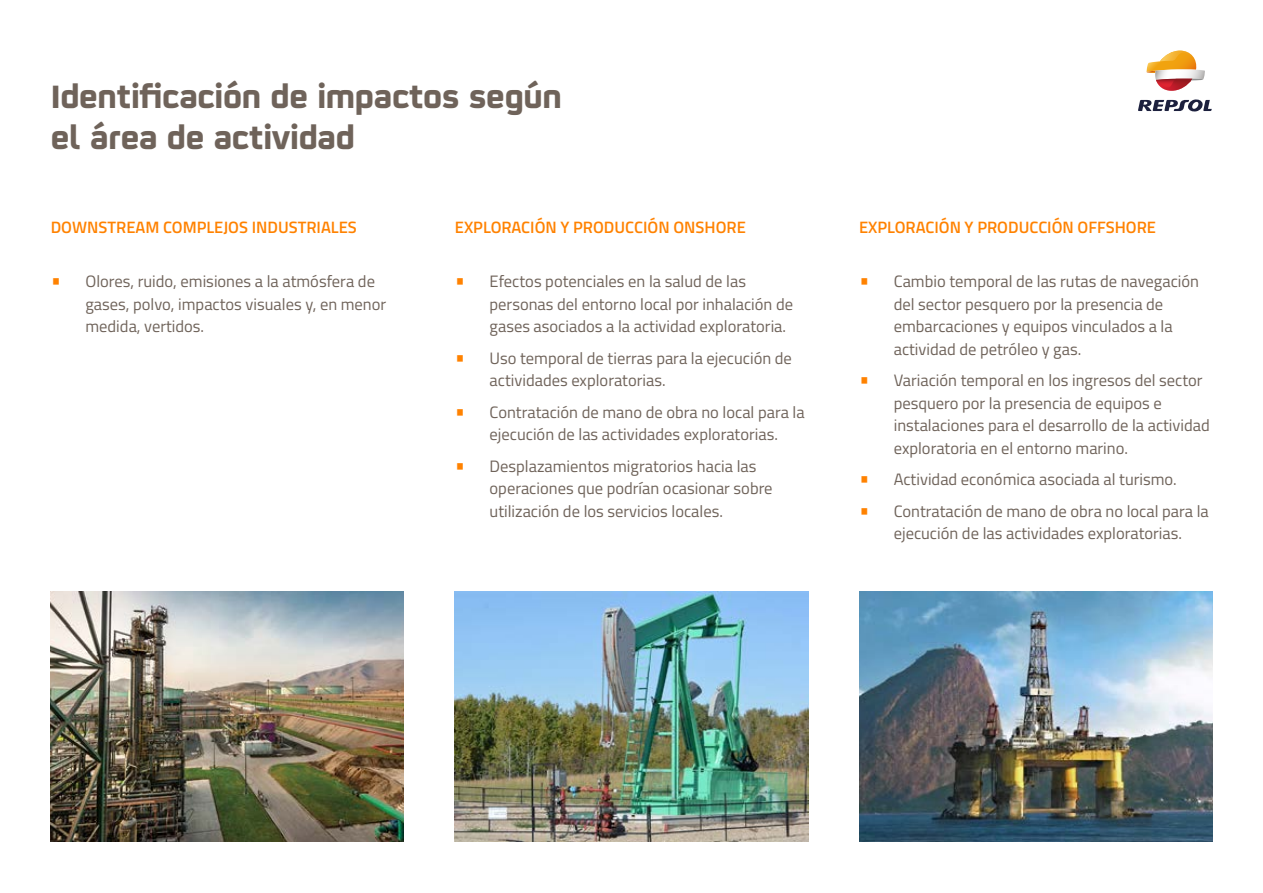
<style>
.page{position:relative;width:1263px;height:893px;background:#fff}
.page>*{position:absolute;margin:0;border:0;box-sizing:border-box;transform-origin:0 0}
.t1{font:700 36px/40.5px "Repsol";letter-spacing:-.01em;color:#6f635a}
.t2{font:16.5px/22.5px "Titillium Web";color:#6f635a}
.t3{font:600 16.5px "Titillium Web";color:#ff8200}
.s1{font-size:22.5px;color:#ff8200}
</style>
<div class="page">
<img style="left:859px;top:591px;width:353px;height:251px">
<img style="left:455px;top:591px;width:353px;height:251px">
<img style="left:51px;top:591px;width:353px;height:251px">
<svg style="left:1146px;top:51px;width:59px;height:40px"></svg>
<svg style="left:1138px;top:99px;width:74px;height:13px"></svg>
<h1 class="t1" style="left:51px;top:72px;width:513px">Identificación de impactos según el área de actividad</h1>
<p class="t3" style="left:51px;top:215px;width:308px">DOWNSTREAM COMPLEJOS INDUSTRIALES</p>
<p class="t3" style="left:455px;top:215px;width:292px">EXPLORACIÓN Y PRODUCCIÓN ONSHORE</p>
<p class="t3" style="left:859px;top:215px;width:298px">EXPLORACIÓN Y PRODUCCIÓN OFFSHORE</p>
<p class="t2" style="left:85px;top:270px;width:302px;text-indent:-35px"><span class="s1">•</span> Olores, ruido, emisiones a la atmósfera de gases, polvo, impactos visuales y, en menor medida, vertidos.</p>
<p class="t2" style="left:490px;top:270px;width:305px;text-indent:-35px"><span class="s1">•</span> Efectos potenciales en la salud de las personas del entorno local por inhalación de gases asociados a la actividad exploratoria.</p>
<p class="t2" style="left:490px;top:346px;width:304px;text-indent:-35px"><span class="s1">•</span> Uso temporal de tierras para la ejecución de actividades exploratorias.</p>
<p class="t2" style="left:455px;top:400px;width:351px;text-align:center"><span class="s1">•</span> Contratación de mano de obra no local para la ejecución de las actividades exploratorias.</p>
<p class="t2" style="left:490px;top:454px;width:284px;text-indent:-35px"><span class="s1">•</span> Desplazamientos migratorios hacia las operaciones que podrían ocasionar sobre utilización de los servicios locales.</p>
<p class="t2" style="left:894px;top:270px;width:307px;text-indent:-35px"><span class="s1">•</span> Cambio temporal de las rutas de navegación del sector pesquero por la presencia de embarcaciones y equipos vinculados a la actividad de petróleo y gas.</p>
<p class="t2" style="left:894px;top:369px;width:318px;text-indent:-35px"><span class="s1">•</span> Variación temporal en los ingresos del sector pesquero por la presencia de equipos e instalaciones para el desarrollo de la actividad exploratoria en el entorno marino.</p>
<p class="t2" style="left:859px;top:468px;width:319px"><span class="s1">•</span> Actividad económica asociada al turismo.</p>
<p class="t2" style="left:859px;top:499px;width:351px;text-align:center"><span class="s1">•</span> Contratación de mano de obra no local para la ejecución de las actividades exploratorias.</p>
</div>
